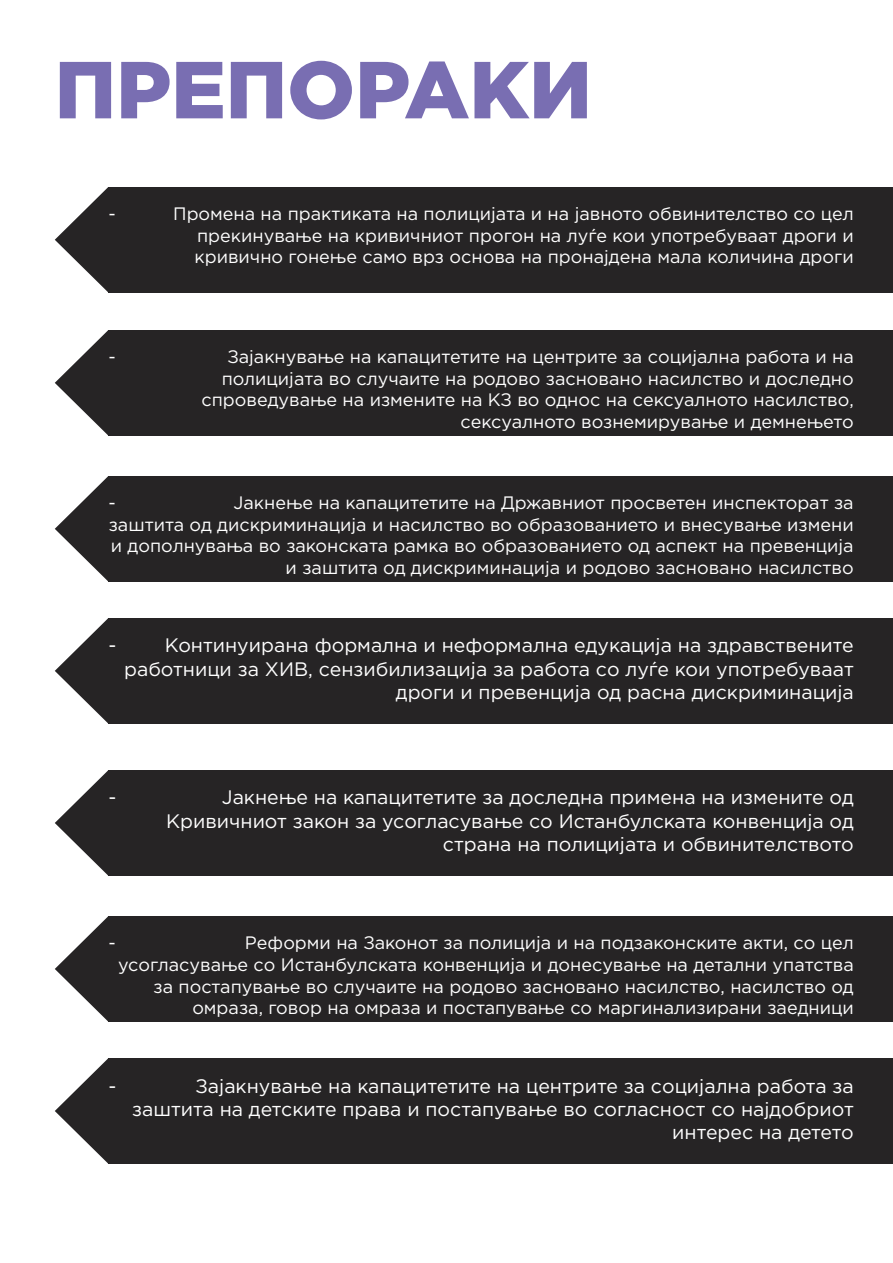
<style>
.page{position:relative;width:893px;height:1263px;background:#fff}
.page>*{position:absolute;margin:0;border:0;box-sizing:border-box;transform-origin:0 0}
.t1{font:900 80.7px "Gotham Pro";color:#796eb2}
.t2{font:19.5px/23.4px "Gotham Pro";color:#fff;text-align:right}
.t3{font:18px/21.6px "Gotham Pro";color:#fff;text-align:right}
</style>
<div class="page">
<div style="left:108px;top:187px;width:785px;height:105px;background:#262425"></div>
<svg style="left:55px;top:187px;width:107px;height:106px"></svg>
<div style="left:108px;top:330px;width:785px;height:106px;background:#262425"></div>
<svg style="left:55px;top:330px;width:53px;height:105px"></svg>
<div style="left:108px;top:476px;width:785px;height:106px;background:#262425"></div>
<svg style="left:55px;top:476px;width:53px;height:105px"></svg>
<div style="left:108px;top:618px;width:785px;height:106px;background:#262425"></div>
<svg style="left:55px;top:618px;width:53px;height:106px"></svg>
<div style="left:108px;top:770px;width:785px;height:106px;background:#262425"></div>
<svg style="left:55px;top:770px;width:53px;height:106px"></svg>
<div style="left:108px;top:916px;width:785px;height:106px;background:#262425"></div>
<svg style="left:55px;top:916px;width:53px;height:106px"></svg>
<div style="left:108px;top:1058px;width:785px;height:106px;background:#262425"></div>
<svg style="left:55px;top:1058px;width:53px;height:106px"></svg>
<h1 class="t1" style="left:55px;top:43px;width:539px">ПРЕПОРАКИ</h1>
<p class="t3" style="left:108px;top:203px;width:9px">-</p>
<p class="t3" style="left:195px;top:203px;width:661px;text-align:justify;text-indent:-21px">Промена на практиката на полицијата и на јавното обвинителство со цел прекинување на кривичниот прогон на луѓе кои употребуваат дроги и кривично гонење само врз основа на пронајдена мала количина дроги</p>
<p class="t3" style="left:108px;top:346px;width:9px">-</p>
<p class="t3" style="left:202px;top:346px;width:654px">Зајакнување на капацитетите на центрите за социјална работа и на полицијата во случаите на родово засновано насилство и доследно спроведување на измените на КЗ во однос на сексуалното насилство, сексуалното вознемирување и демнењето</p>
<p class="t3" style="left:109px;top:492px;width:746px">Јакнење на капацитетите на Државниот просветен инспекторат за<br>заштита од дискриминација и насилство во образованието и внесување измени и дополнувања во законската рамка во образованието од аспект на превенција и заштита од дискриминација и родово засновано насилство</p>
<p class="t3" style="left:108px;top:492px;width:9px">-</p>
<p class="t2" style="left:108px;top:634px;width:9px">-</p>
<p class="t2" style="left:124px;top:634px;width:731px">Континуирана формална и неформална едукација на здравствените работници за ХИВ, сензибилизација за работа со луѓе кои употребуваат дроги и превенција од расна дискриминација</p>
<p class="t2" style="left:108px;top:786px;width:9px">-</p>
<p class="t2" style="left:166px;top:786px;width:689px">Јакнење на капацитетите за доследна примена на измените од<br>Кривичниот закон за усогласување со Истанбулската конвенција од страна на полицијата и обвинителството</p>
<p class="t3" style="left:108px;top:932px;width:9px">-</p>
<p class="t3" style="left:118px;top:932px;width:737px">Реформи на Законот за полиција и на подзаконските акти, со цел усогласување со Истанбулската конвенција и донесување на детални упатства за постапување во случаите на родово засновано насилство, насилство од омраза, говор на омраза и постапување со маргинализирани заедници</p>
<p class="t2" style="left:108px;top:1074px;width:9px">-</p>
<p class="t2" style="left:132px;top:1074px;width:723px">Зајакнување на капацитетите на центрите за социјална работа за заштита на детските права и постапување во согласност со најдобриот интерес на детето</p>
</div>
